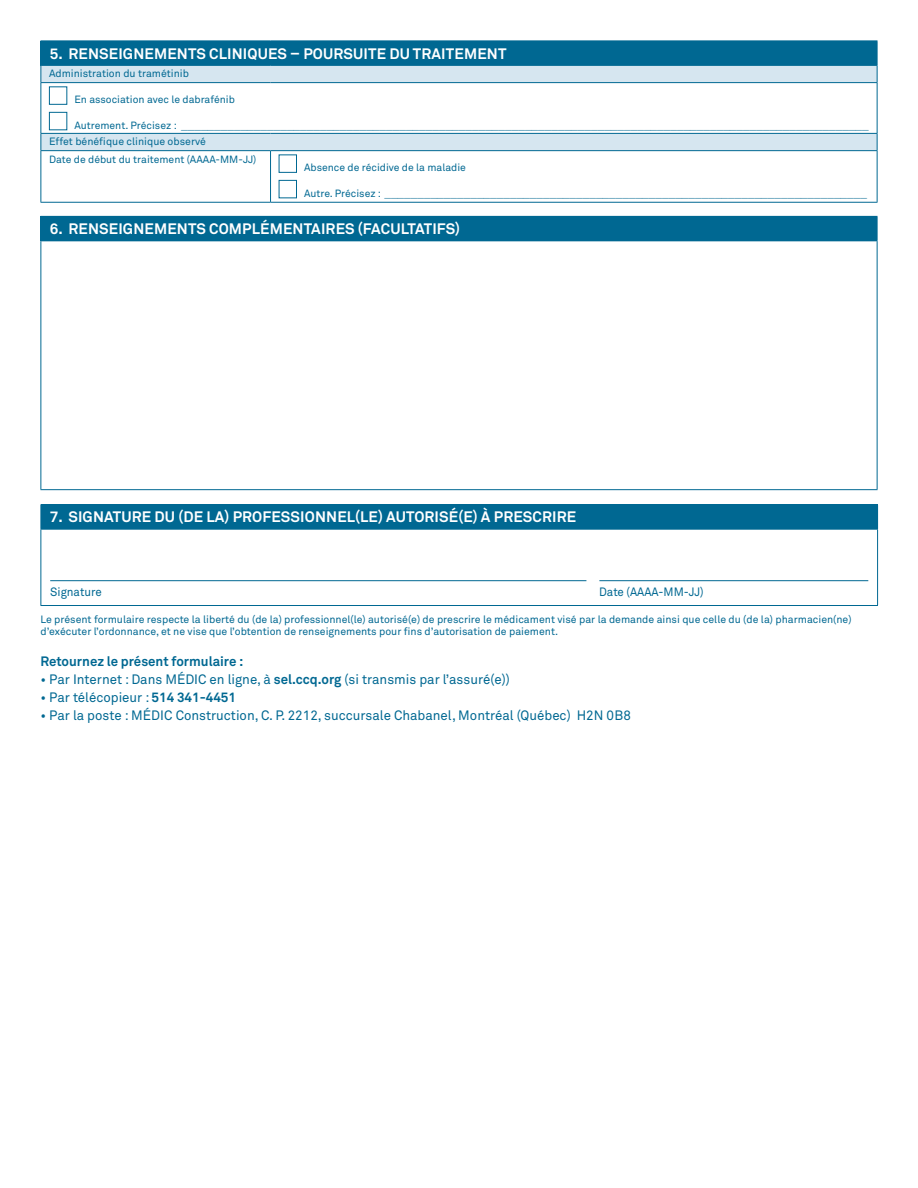
<style>
.page{position:relative;width:918px;height:1188px;background:#fff}
.page>*{position:absolute;margin:0;border:0;box-sizing:border-box;transform-origin:0 0}
.t1{font:700 15px "Akkurat Pro";letter-spacing:.01em;color:#fff}
.t2{font:13.5px "Akkurat Pro";color:#006892}
.t3{font:700 13.5px "Akkurat Pro";color:#006892}
.t4{font:12px "Akkurat Pro";color:#006892;scale:.96 1}
.t5{font:10.5px/12px "Akkurat Pro";color:#006892}
.t6{font:10.35px "Verdana";color:#006892}
.t7{font:10.35px "Akkurat Pro";color:#006892}
.s1{font-family:"Akkurat Pro"}
.s2{font-weight:700}
</style>
<div class="page">
<div style="left:41px;top:505px;width:837px;height:24px;background:#006892"></div>
<hr style="left:40px;top:504px;width:838px;height:1px;background:#006892">
<svg style="left:40px;top:505px;width:1px;height:24px"></svg>
<hr style="left:40px;top:529px;width:838px;height:1px;background:#006892">
<hr style="left:40px;top:530px;width:1px;height:75px;background:#006892">
<hr style="left:877px;top:530px;width:1px;height:75px;background:#006892">
<hr style="left:40px;top:605px;width:838px;height:1px;background:#006892">
<hr style="left:50px;top:580px;width:536px;height:1px;background:#006892">
<hr style="left:599px;top:580px;width:269px;height:1px;background:#006892">
<div style="left:41px;top:216px;width:836px;height:25px;background:#006892"></div>
<hr style="left:40px;top:216px;width:838px;height:1px;background:#006892">
<svg style="left:40px;top:217px;width:1px;height:23px"></svg>
<svg style="left:877px;top:217px;width:1px;height:23px"></svg>
<hr style="left:40px;top:240px;width:838px;height:1px;background:#006892">
<hr style="left:40px;top:241px;width:1px;height:248px;background:#006892">
<hr style="left:877px;top:241px;width:1px;height:248px;background:#006892">
<hr style="left:40px;top:489px;width:838px;height:1px;background:#006892">
<div style="left:41px;top:41px;width:836px;height:24px;background:#006892"></div>
<svg style="left:41px;top:66px;width:836px;height:84px"></svg>
<hr style="left:40px;top:40px;width:231px;height:1px;background:#006892">
<hr style="left:271px;top:40px;width:607px;height:1px;background:#006892">
<hr style="left:40px;top:65px;width:231px;height:1px;background:#006892">
<svg style="left:40px;top:41px;width:1px;height:41px"></svg>
<hr style="left:271px;top:65px;width:607px;height:1px;background:#006892">
<svg style="left:877px;top:41px;width:1px;height:41px"></svg>
<hr style="left:40px;top:82px;width:231px;height:1px;background:#006892">
<hr style="left:40px;top:83px;width:1px;height:50px;background:#006892">
<hr style="left:271px;top:82px;width:607px;height:1px;background:#006892">
<hr style="left:877px;top:83px;width:1px;height:50px;background:#006892">
<svg style="left:40px;top:134px;width:1px;height:16px"></svg>
<svg style="left:877px;top:134px;width:1px;height:16px"></svg>
<hr style="left:40px;top:150px;width:231px;height:1px;background:#006892">
<hr style="left:40px;top:151px;width:1px;height:51px;background:#006892">
<hr style="left:271px;top:150px;width:607px;height:1px;background:#006892">
<hr style="left:270px;top:151px;width:1px;height:51px;background:#006892">
<hr style="left:877px;top:151px;width:1px;height:51px;background:#006892">
<hr style="left:40px;top:133px;width:231px;height:1px;background:#006892">
<hr style="left:271px;top:133px;width:607px;height:1px;background:#006892">
<hr style="left:40px;top:202px;width:231px;height:1px;background:#006892">
<hr style="left:271px;top:202px;width:607px;height:1px;background:#006892">
<div style="left:49px;top:86px;width:18px;height:19px;border:1px solid #006892"></div>
<div style="left:49px;top:112px;width:18px;height:18px;border:1px solid #006892"></div>
<div style="left:279px;top:155px;width:18px;height:18px;border:1px solid #006892"></div>
<div style="left:279px;top:180px;width:18px;height:18px;border:1px solid #006892"></div>
<h1 class="t1" style="left:50px;top:44px;width:458px">5. RENSEIGNEMENTS CLINIQUES – POURSUITE DU TRAITEMENT</h1>
<p class="t5" style="left:49px;top:68px;width:142px">Administration du tramétinib</p>
<p class="t7" style="left:74px;top:94px;width:162px">En association avec le dabrafénib</p>
<p class="t6" style="left:74px;top:118px;width:796px"><span class="s1">Autrement. Précisez :</span> ________________________________________________________________________________________________________</p>
<p class="t5" style="left:49px;top:136px;width:158px">Effet bénéfique clinique observé</p>
<p class="t7" style="left:49px;top:153px;width:209px">Date de début du traitement (AAAA-MM-JJ)</p>
<p class="t7" style="left:304px;top:162px;width:164px">Absence de récidive de la maladie</p>
<p class="t6" style="left:304px;top:186px;width:565px"><span class="s1">Autre. Précisez :</span> _________________________________________________________________________</p>
<h1 class="t1" style="left:50px;top:220px;width:412px">6. RENSEIGNEMENTS COMPLÉMENTAIRES (FACULTATIFS)</h1>
<h1 class="t1" style="left:50px;top:508px;width:528px">7. SIGNATURE DU (DE LA) PROFESSIONNEL(LE) AUTORISÉ(E) À PRESCRIRE</h1>
<p class="t4" style="left:50px;top:585px;width:55px">Signature</p>
<p class="t4" style="left:599px;top:585px;width:110px">Date (AAAA-MM-JJ)</p>
<p class="t5" style="left:40px;top:613px;width:813px">Le présent formulaire respecte la liberté du (de la) professionnel(le) autorisé(e) de prescrire le médicament visé par la demande ainsi que celle du (de la) pharmacien(ne) d’exécuter l’ordonnance, et ne vise que l’obtention de renseignements pour fins d’autorisation de paiement.</p>
<p class="t3" style="left:40px;top:653px;width:204px">Retournez le présent formulaire :</p>
<p class="t2" style="left:40px;top:672px;width:471px">• Par Internet : Dans MÉDIC en ligne, à <span class="s2">sel.ccq.org</span> (si transmis par l’assuré(e))</p>
<p class="t2" style="left:40px;top:690px;width:197px">• Par télécopieur : <span class="s2">514 341-4451</span></p>
<p class="t2" style="left:40px;top:708px;width:592px">• Par la poste : MÉDIC Construction, C. P. 2212, succursale Chabanel, Montréal (Québec) H2N 0B8</p>
</div>
